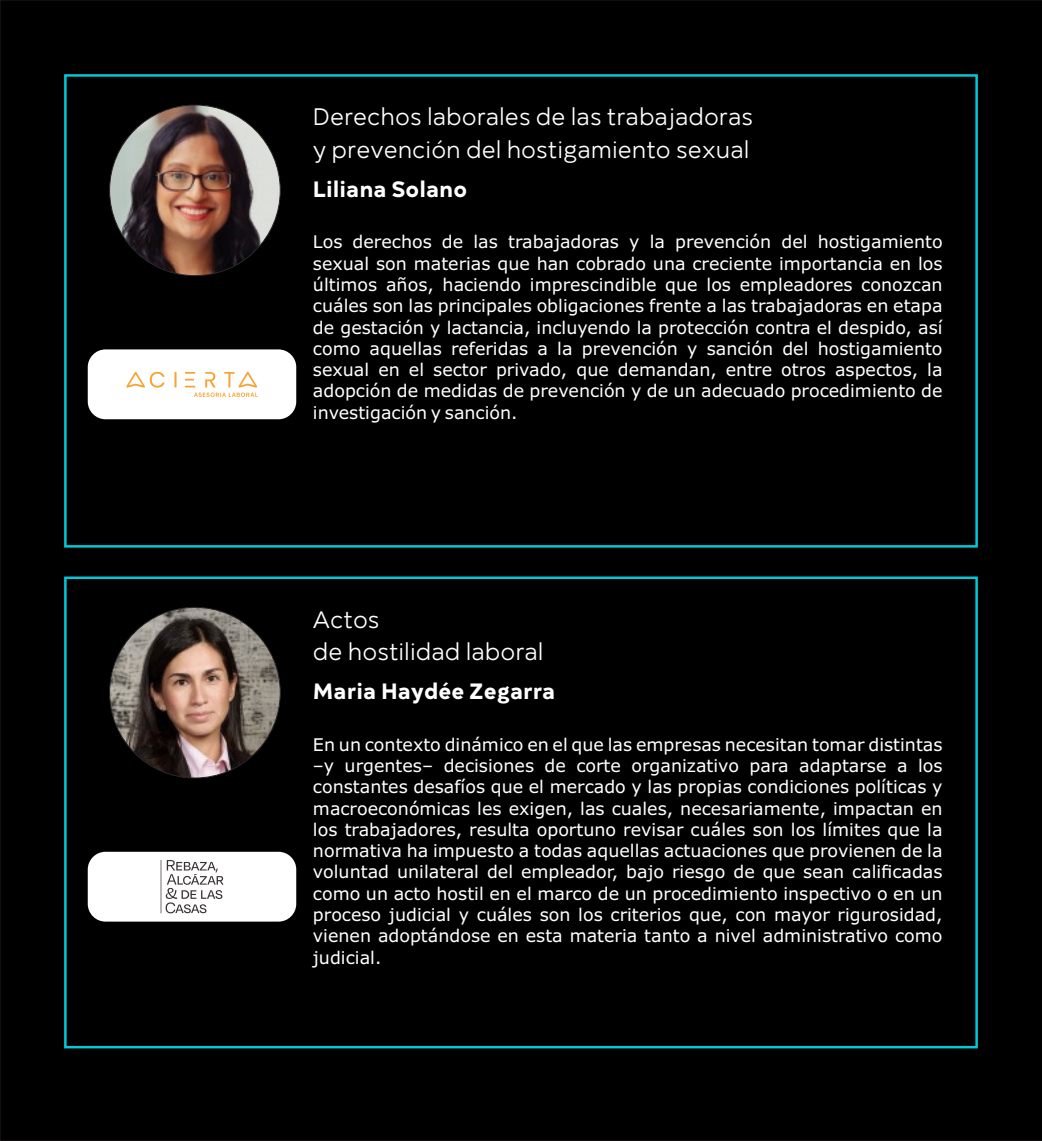
<style>
.page{position:relative;width:1042px;height:1141px;background:#000}
.page>*{position:absolute;margin:0;border:0;box-sizing:border-box;transform-origin:0 0}
.t1{font:24.5px/32.4px "Mirai";color:#fff}
.t2{font:700 22.75px "Mirai";color:#fff}
.t3{font:17.5px/21.3px "Verdana";color:#fff;text-align:justify}
</style>
<div class="page">
<div style="left:88px;top:349px;width:208px;height:70px;background:#fff;border-radius:18px"></div>
<div style="left:88px;top:852px;width:208px;height:70px;background:#fff;border-radius:18px"></div>
<img style="left:110px;top:105px;width:170px;height:171px;border-radius:50%">
<img style="left:110px;top:607px;width:170px;height:171px;border-radius:50%">
<svg style="left:126px;top:372px;width:39px;height:16px"></svg>
<svg style="left:174px;top:372px;width:2px;height:15px"></svg>
<svg style="left:185px;top:372px;width:73px;height:25px"></svg>
<svg style="left:161px;top:860px;width:62px;height:53px"></svg>
<h1 class="t1" style="left:313px;top:102px;width:442px">Derechos laborales de las trabajadoras y prevención del hostigamiento sexual</h1>
<h2 class="t2" style="left:313px;top:179px;width:156px">Liliana Solano</h2>
<p class="t3" style="left:313px;top:233px;width:631px">Los derechos de las trabajadoras y la prevención del hostigamiento sexual son materias que han cobrado una creciente importancia en los últimos años, haciendo imprescindible que los empleadores conozcan cuáles son las principales obligaciones frente a las trabajadoras en etapa de gestación y lactancia, incluyendo la protección contra el despido, así como aquellas referidas a la prevención y sanción del hostigamiento sexual en el sector privado, que demandan, entre otros aspectos, la adopción de medidas de prevención y de un adecuado procedimiento de investigación y sanción.</p>
<h1 class="t1" style="left:313px;top:604px;width:232px">Actos<br>de hostilidad laboral</h1>
<h2 class="t2" style="left:313px;top:681px;width:244px">Maria Haydée Zegarra</h2>
<p class="t3" style="left:313px;top:735px;width:631px">En un contexto dinámico en el que las empresas necesitan tomar distintas –y urgentes– decisiones de corte organizativo para adaptarse a los constantes desafíos que el mercado y las propias condiciones políticas y macroeconómicas les exigen, las cuales, necesariamente, impactan en los trabajadores, resulta oportuno revisar cuáles son los límites que la normativa ha impuesto a todas aquellas actuaciones que provienen de la voluntad unilateral del empleador, bajo riesgo de que sean calificadas como un acto hostil en el marco de un procedimiento inspectivo o en un proceso judicial y cuáles son los criterios que, con mayor rigurosidad, vienen adoptándose en esta materia tanto a nivel administrativo como judicial.</p>
</div>
